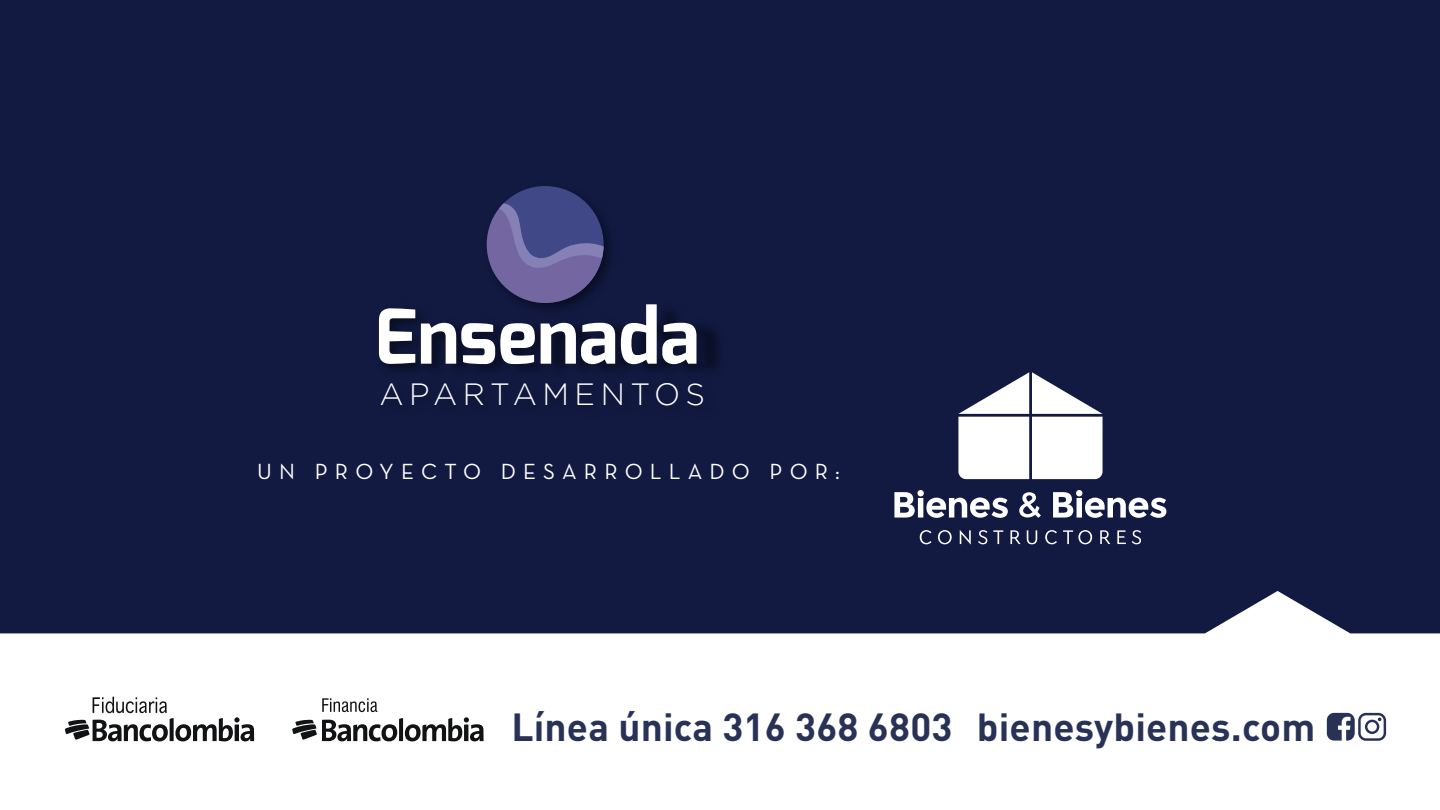
<style>
.page{position:relative;width:1440px;height:810px;background:#121a42}
.page>*{position:absolute;margin:0;border:0;box-sizing:border-box;transform-origin:0 0}
.t1{font:700 75.6px "Exo";color:#fff}
.t2{font:700 38.7px "DIN Pro";letter-spacing:.005em;color:#283256}
.t3{font:300 30.67px "Gotham";letter-spacing:.18em;color:#fff}
.t4{font:22.35px "Neutra Text";letter-spacing:.32em;color:#fff}
</style>
<div class="page">
<svg style="left:958px;top:372px;width:145px;height:107px"></svg>
<svg style="left:920px;top:530px;width:11px;height:14px"></svg>
<svg style="left:938px;top:530px;width:14px;height:14px"></svg>
<svg style="left:960px;top:530px;width:11px;height:14px"></svg>
<svg style="left:978px;top:530px;width:9px;height:14px"></svg>
<svg style="left:993px;top:530px;width:10px;height:14px"></svg>
<svg style="left:1010px;top:530px;width:11px;height:14px"></svg>
<svg style="left:1027px;top:530px;width:10px;height:14px"></svg>
<svg style="left:1045px;top:530px;width:12px;height:14px"></svg>
<svg style="left:1063px;top:530px;width:29px;height:14px"></svg>
<svg style="left:1100px;top:530px;width:10px;height:14px"></svg>
<svg style="left:1117px;top:530px;width:9px;height:14px"></svg>
<svg style="left:1132px;top:530px;width:9px;height:14px"></svg>
<svg style="left:894px;top:490px;width:114px;height:28px"></svg>
<svg style="left:1053px;top:490px;width:113px;height:28px"></svg>
<svg style="left:1019px;top:492px;width:22px;height:26px"></svg>
<svg style="left:0;top:591px;width:1440px;height:219px;fill:#fff"></svg>
<svg style="left:1327px;top:713px;width:59px;height:28px;background:#8a90a3"></svg>
<img style="left:382px;top:223px;width:337px;height:149px">
<svg style="left:65px;top:697px;width:189px;height:44px;background:#bbbcbc"></svg>
<svg style="left:292px;top:698px;width:192px;height:43px;background:#bebebf"></svg>
<svg style="left:487px;top:186px;width:117px;height:117px"></svg>
<h1 class="t1" style="left:375px;top:288px;width:326px">Ensenada</h1>
<p class="t3" style="left:380px;top:378px;width:327px">APARTAMENTOS</p>
<p class="t4" style="left:257px;top:458px;width:584px">UN PROYECTO DESARROLLADO POR:</p>
<p class="t2" style="left:511px;top:695px;width:805px">Línea única 316 368 6803 bienesybienes.com</p>
</div>
